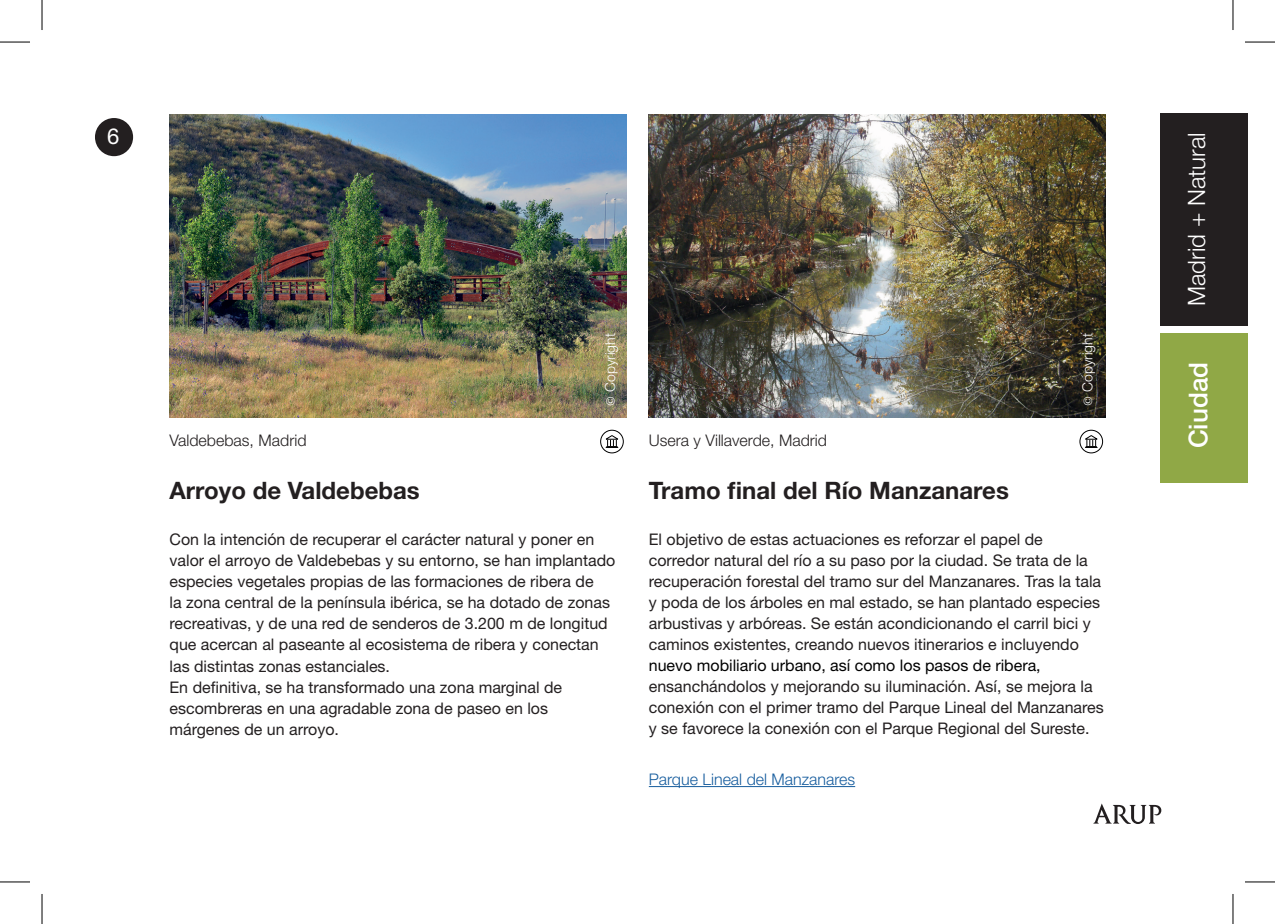
<style>
.page{position:relative;width:1275px;height:924px;background:#fff}
.page>*{position:absolute;margin:0;border:0;box-sizing:border-box;transform-origin:0 0}
.t1{font:500 26px "Helvetica Neue LT Std";color:#fff}
.t2{font:700 24px "Helvetica Neue LT Std";color:#231f20}
.t3{font:300 24px "Helvetica Neue LT Std";color:#fff}
.t4{font:22px "Helvetica Neue LT Std";color:#fff}
.t5{font:16px/21px "Helvetica Neue LT Std";color:#231f20}
.t6{font:16px "Helvetica Neue LT Std";color:#000}
.t7{font:300 16px "Helvetica Neue LT Std";color:#231f20}
.t8{font:300 16px "Helvetica Neue LT Std";color:#175d9e}
.t9{font:300 14px "Helvetica Neue LT Std";color:#fff}
.s1{font-family:"Minion Pro";font-weight:400}
</style>
<div class="page">
<hr style="left:649px;top:785px;width:206px;height:1px;background:#175d9e">
<div style="left:95px;top:118px;width:38px;height:38px;background:#231f20;border-radius:50%"></div>
<div style="left:1161px;top:114px;width:87px;height:212px;background:#231f20"></div>
<div style="left:1161px;top:332px;width:87px;height:150px;background:#90a846"></div>
<img style="left:169px;top:114px;width:457px;height:303px">
<img style="left:649px;top:114px;width:456px;height:303px">
<svg style="left:1093px;top:803px;width:68px;height:20px"></svg>
<div style="left:600px;top:430px;width:23px;height:23px;border:1px solid #000001;border-radius:50%"></div>
<svg style="left:605px;top:435px;width:13px;height:13px"></svg>
<div style="left:1079px;top:430px;width:23px;height:23px;border:1px solid #000001;border-radius:50%"></div>
<svg style="left:1085px;top:435px;width:12px;height:13px"></svg>
<hr style="left:0;top:42px;width:30px;height:1px;background:#000">
<hr style="left:1245px;top:42px;width:30px;height:1px;background:#000">
<hr style="left:0;top:881px;width:30px;height:1px;background:#000">
<hr style="left:1245px;top:881px;width:30px;height:1px;background:#000">
<hr style="left:42px;top:0;width:1px;height:30px;background:#000">
<hr style="left:42px;top:893px;width:1px;height:30px;background:#000">
<hr style="left:1232px;top:0;width:1px;height:30px;background:#000">
<hr style="left:1232px;top:893px;width:1px;height:30px;background:#000">
<h3 class="t4" style="left:107px;top:123px;width:14px">6</h3>
<h2 class="t3" style="left:1181px;top:306px;width:175px;rotate:-90deg">Madrid + Natural</h2>
<p class="t7" style="left:169px;top:430px;width:138px">Valdebebas, Madrid</p>
<p class="t9" style="left:602px;top:405px;width:74px;rotate:-90deg"><span class="s1">©</span> Copyright</p>
<p class="t9" style="left:1079px;top:405px;width:74px;rotate:-90deg"><span class="s1">©</span> Copyright</p>
<p class="t7" style="left:649px;top:430px;width:180px">Usera y Villaverde, Madrid</p>
<h2 class="t2" style="left:169px;top:475px;width:252px">Arroyo de Valdebebas</h2>
<h2 class="t2" style="left:649px;top:475px;width:361px">Tramo final del Río Manzanares</h2>
<p class="t5" style="left:169px;top:528px;width:447px">Con la intención de recuperar el carácter natural y poner en valor el arroyo de Valdebebas y su entorno, se han implantado especies vegetales propias de las formaciones de ribera de<br>la zona central de la península ibérica, se ha dotado de zonas recreativas, y de una red de senderos de 3.200 m de longitud que acercan al paseante al ecosistema de ribera y conectan las distintas zonas estanciales.<br>En definitiva, se ha transformado una zona marginal de escombreras en una agradable zona de paseo en los márgenes de un arroyo.</p>
<p class="t5" style="left:649px;top:528px;width:454px">El objetivo de estas actuaciones es reforzar el papel de corredor natural del río a su paso por la ciudad. Se trata de la recuperación forestal del tramo sur del Manzanares. Tras la tala y poda de los árboles en mal estado, se han plantado especies arbustivas y arbóreas. Se están acondicionando el carril bici y caminos existentes, creando nuevos itinerarios e incluyendo</p>
<p class="t6" style="left:649px;top:656px;width:393px">nuevo mobiliario urbano, así como los pasos de ribera,</p>
<p class="t5" style="left:649px;top:675px;width:456px">ensanchándolos y mejorando su iluminación. Así, se mejora la conexión con el primer tramo del Parque Lineal del Manzanares y se favorece la conexión con el Parque Regional del Sureste.</p>
<p class="t8" style="left:649px;top:769px;width:208px">Parque Lineal del Manzanares</p>
<h1 class="t1" style="left:1182px;top:448px;width:88px;rotate:-90deg">Ciudad</h1>
</div>
